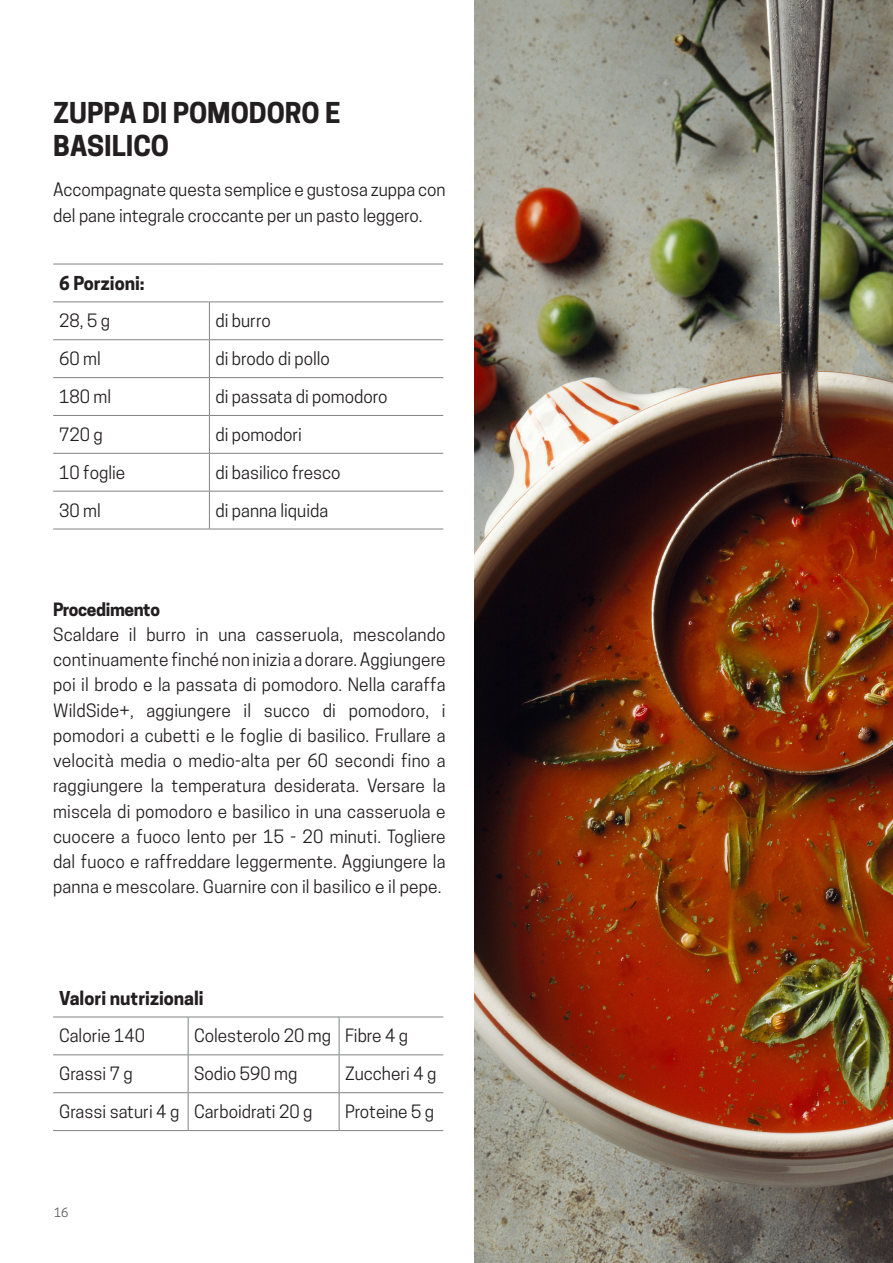
<style>
.page{position:relative;width:893px;height:1263px;background:#fff}
.page>*{position:absolute;margin:0;border:0;box-sizing:border-box;transform-origin:0 0}
.t1{font:700 27px "Cooper Hewitt";color:#231f20}
.t2{font:700 18px "Cooper Hewitt";color:#231f20}
.t3{font:17.25px/25.2px "Cooper Hewitt";color:#231f20}
.t4{font:700 17.25px "Cooper Hewitt";letter-spacing:-.02em;color:#231f20}
.t5{font:12px "Cooper Hewitt";color:#57585a}
</style>
<div class="page">
<hr style="left:53px;top:264px;width:156px;height:1px;background:#808285">
<hr style="left:209px;top:264px;width:234px;height:1px;background:#808285">
<hr style="left:53px;top:301px;width:156px;height:1px;background:#808285">
<hr style="left:209px;top:301px;width:234px;height:1px;background:#808285">
<hr style="left:209px;top:302px;width:1px;height:37px;background:#808285">
<hr style="left:53px;top:339px;width:156px;height:1px;background:#808285">
<hr style="left:209px;top:339px;width:234px;height:1px;background:#808285">
<hr style="left:209px;top:340px;width:1px;height:37px;background:#808285">
<hr style="left:53px;top:377px;width:156px;height:1px;background:#808285">
<hr style="left:209px;top:377px;width:234px;height:1px;background:#808285">
<hr style="left:209px;top:378px;width:1px;height:37px;background:#808285">
<hr style="left:53px;top:415px;width:156px;height:1px;background:#808285">
<hr style="left:209px;top:415px;width:234px;height:1px;background:#808285">
<hr style="left:209px;top:416px;width:1px;height:37px;background:#808285">
<hr style="left:53px;top:453px;width:156px;height:1px;background:#808285">
<hr style="left:209px;top:453px;width:234px;height:1px;background:#808285">
<hr style="left:209px;top:454px;width:1px;height:37px;background:#808285">
<hr style="left:53px;top:491px;width:156px;height:1px;background:#808285">
<hr style="left:209px;top:491px;width:234px;height:1px;background:#808285">
<hr style="left:209px;top:491px;width:1px;height:38px;background:#808285">
<hr style="left:53px;top:529px;width:156px;height:1px;background:#808285">
<hr style="left:209px;top:529px;width:234px;height:1px;background:#808285">
<hr style="left:53px;top:1016px;width:135px;height:1px;background:#808285">
<hr style="left:188px;top:1016px;width:151px;height:1px;background:#808285">
<hr style="left:188px;top:1017px;width:1px;height:37px;background:#808285">
<hr style="left:339px;top:1016px;width:104px;height:1px;background:#808285">
<hr style="left:339px;top:1017px;width:1px;height:37px;background:#808285">
<hr style="left:53px;top:1054px;width:135px;height:1px;background:#808285">
<hr style="left:188px;top:1054px;width:151px;height:1px;background:#808285">
<hr style="left:188px;top:1055px;width:1px;height:37px;background:#808285">
<hr style="left:339px;top:1054px;width:104px;height:1px;background:#808285">
<hr style="left:339px;top:1055px;width:1px;height:37px;background:#808285">
<hr style="left:53px;top:1092px;width:135px;height:1px;background:#808285">
<hr style="left:188px;top:1092px;width:151px;height:1px;background:#808285">
<hr style="left:188px;top:1093px;width:1px;height:37px;background:#808285">
<hr style="left:339px;top:1092px;width:104px;height:1px;background:#808285">
<hr style="left:339px;top:1093px;width:1px;height:37px;background:#808285">
<hr style="left:53px;top:1130px;width:135px;height:1px;background:#808285">
<hr style="left:188px;top:1130px;width:151px;height:1px;background:#808285">
<hr style="left:339px;top:1130px;width:104px;height:1px;background:#808285">
<img style="left:474px;top:0;width:419px;height:1263px">
<p class="t1" style="left:53px;top:97px;width:289px">ZUPPA DI POMODORO E</p>
<p class="t1" style="left:53px;top:130px;width:117px">BASILICO</p>
<p class="t3" style="left:53px;top:177px;width:394px">Accompagnate questa semplice e gustosa zuppa con del pane integrale croccante per un pasto leggero.</p>
<p class="t2" style="left:59px;top:272px;width:87px">6 Porzioni:</p>
<p class="t3" style="left:59px;top:308px;width:52px">28, 5 g</p>
<p class="t3" style="left:215px;top:308px;width:57px">di burro</p>
<p class="t3" style="left:59px;top:346px;width:43px">60 ml</p>
<p class="t3" style="left:215px;top:346px;width:116px">di brodo di pollo</p>
<p class="t3" style="left:59px;top:384px;width:54px">180 ml</p>
<p class="t3" style="left:215px;top:384px;width:174px">di passata di pomodoro</p>
<p class="t3" style="left:59px;top:422px;width:45px">720 g</p>
<p class="t3" style="left:215px;top:422px;width:88px">di pomodori</p>
<p class="t3" style="left:59px;top:460px;width:68px">10 foglie</p>
<p class="t3" style="left:215px;top:460px;width:127px">di basilico fresco</p>
<p class="t3" style="left:59px;top:497px;width:43px">30 ml</p>
<p class="t3" style="left:215px;top:497px;width:114px">di panna liquida</p>
<p class="t4" style="left:53px;top:599px;width:108px">Procedimento</p>
<p class="t3" style="left:53px;top:622px;width:394px;text-align:justify">Scaldare il burro in una casseruola, mescolando continuamente finché non inizia a dorare. Aggiungere poi il brodo e la passata di pomodoro. Nella caraffa WildSide+, aggiungere il succo di pomodoro, i pomodori a cubetti e le foglie di basilico. Frullare a velocità media o medio-alta per 60 secondi fino a raggiungere la temperatura desiderata. Versare la miscela di pomodoro e basilico in una casseruola e cuocere a fuoco lento per 15 - 20 minuti. Togliere dal fuoco e raffreddare leggermente. Aggiungere la panna e mescolare. Guarnire con il basilico e il pepe.</p>
<p class="t2" style="left:59px;top:987px;width:146px">Valori nutrizionali</p>
<p class="t3" style="left:59px;top:1023px;width:87px">Calorie 140</p>
<p class="t3" style="left:194px;top:1023px;width:138px">Colesterolo 20 mg</p>
<p class="t3" style="left:345px;top:1023px;width:65px">Fibre 4 g</p>
<p class="t3" style="left:59px;top:1061px;width:75px">Grassi 7 g</p>
<p class="t3" style="left:194px;top:1061px;width:105px">Sodio 590 mg</p>
<p class="t3" style="left:345px;top:1061px;width:93px">Zuccheri 4 g</p>
<p class="t3" style="left:59px;top:1099px;width:122px">Grassi saturi 4 g</p>
<p class="t3" style="left:194px;top:1099px;width:120px">Carboidrati 20 g</p>
<p class="t3" style="left:345px;top:1099px;width:91px">Proteine 5 g</p>
<p class="t5" style="left:54px;top:1206px;width:16px">16</p>
</div>
